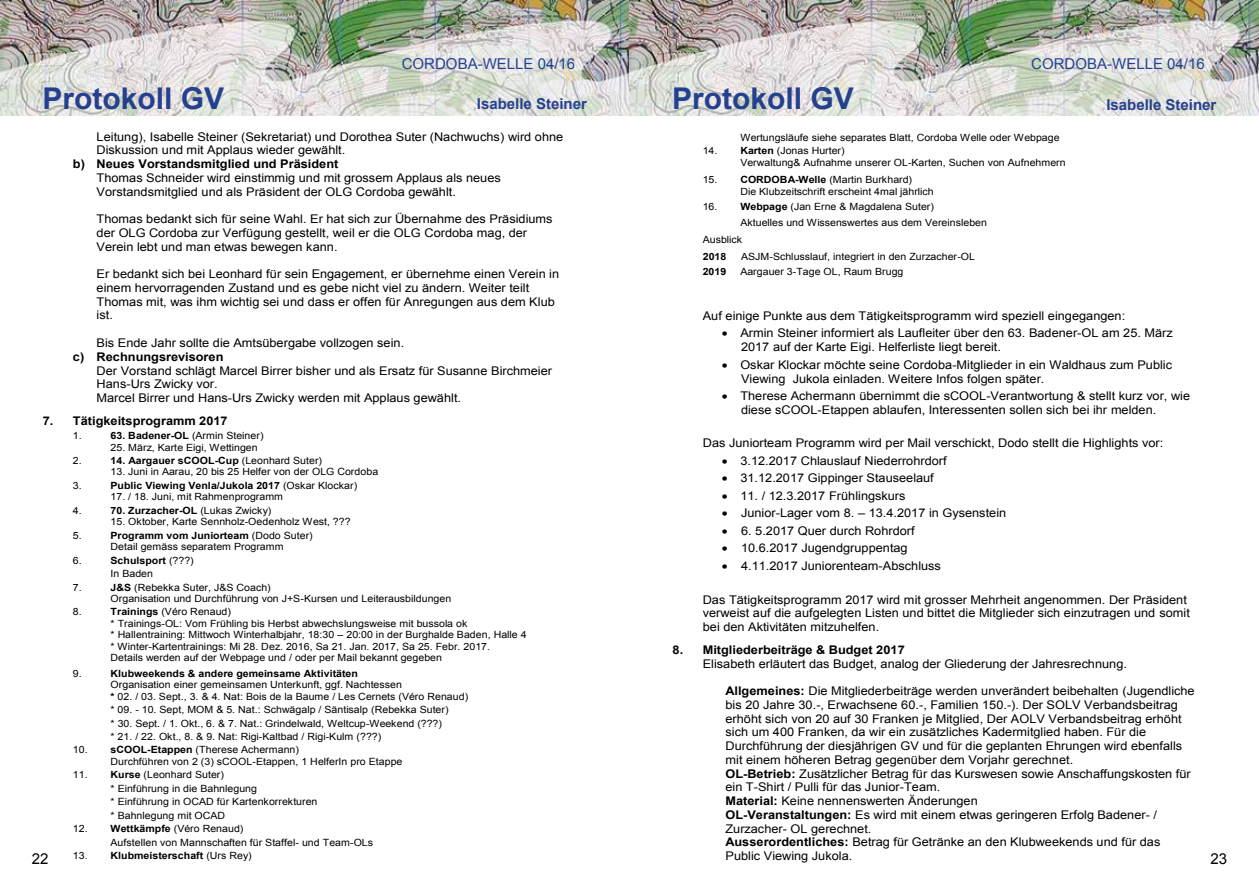
<style>
.page{position:relative;width:1259px;height:893px;background:#fff}
.page>*{position:absolute;margin:0;border:0;box-sizing:border-box;transform-origin:0 0}
.t1{font:700 30px "Arial";color:#25408f}
.t2{font:15px "Arial";color:#25408f}
.t3{font:700 15px "Arial";color:#25408f}
.t4{font:15px "Arial";color:#000}
.t5{font:12px/13.8px "Arial";color:#000;scale:1.07 1}
.t6{font:700 12px "Arial";color:#000;scale:1.07 1}
.t7{font:9.9px/11.6px "Arial";color:#000;scale:1.07 1}
.t8{font:700 9.9px "Arial";color:#000;scale:1.07 1}
.s1{font-weight:700}
.s2{font-weight:400}
</style>
<div class="page">
<img style="left:0;top:0;width:1259px;height:116px">
<p class="t2" style="left:402px;top:54px;width:175px">CORDOBA-WELLE 04/16</p>
<p class="t2" style="left:1031px;top:54px;width:175px">CORDOBA-WELLE 04/16</p>
<h1 class="t1" style="left:43px;top:79px;width:183px">Protokoll GV</h1>
<p class="t3" style="left:477px;top:94px;width:112px">Isabelle Steiner</p>
<h1 class="t1" style="left:672px;top:79px;width:183px">Protokoll GV</h1>
<p class="t3" style="left:1106px;top:94px;width:112px">Isabelle Steiner</p>
<p class="t5" style="left:97px;top:130px;width:438px">Leitung), Isabelle Steiner (Sekretariat) und Dorothea Suter (Nachwuchs) wird ohne<br>Diskussion und mit Applaus wieder gewählt.</p>
<p class="t6" style="left:73px;top:156px;width:250px">b) Neues Vorstandsmitglied und Präsident</p>
<p class="t5" style="left:97px;top:171px;width:379px">Thomas Schneider wird einstimmig und mit grossem Applaus als neues<br>Vorstandsmitglied und als Präsident der OLG Cordoba gewählt.</p>
<p class="t5" style="left:97px;top:212px;width:428px">Thomas bedankt sich für seine Wahl. Er hat sich zur Übernahme des Präsidiums der OLG Cordoba zur Verfügung gestellt, weil er die OLG Cordoba mag, der<br>Verein lebt und man etwas bewegen kann.</p>
<p class="t5" style="left:97px;top:267px;width:434px">Er bedankt sich bei Leonhard für sein Engagement, er übernehme einen Verein in einem hervorragenden Zustand und es gebe nicht viel zu ändern. Weiter teilt Thomas mit, was ihm wichtig sei und dass er offen für Anregungen aus dem Klub ist.</p>
<p class="t5" style="left:97px;top:336px;width:289px">Bis Ende Jahr sollte die Amtsübergabe vollzogen sein.</p>
<p class="t6" style="left:73px;top:348px;width:142px">c) Rechnungsrevisoren</p>
<p class="t5" style="left:97px;top:364px;width:427px">Der Vorstand schlägt Marcel Birrer bisher und als Ersatz für Susanne Birchmeier<br>Hans-Urs Zwicky vor.<br>Marcel Birrer und Hans-Urs Zwicky werden mit Applaus gewählt.</p>
<p class="t6" style="left:43px;top:413px;width:174px">7. Tätigkeitsprogramm 2017</p>
<p class="t7" style="left:73px;top:430px;width:10px">1.</p>
<p class="t7" style="left:111px;top:430px;width:144px"><span class="s1">63. Badener-OL</span> (Armin Steiner)</p>
<p class="t7" style="left:111px;top:441px;width:139px">25. März, Karte Eigi, Wettingen</p>
<p class="t7" style="left:73px;top:455px;width:10px">2.</p>
<p class="t8" style="left:111px;top:454px;width:199px">14. Aargauer sCOOL-Cup <span class="s2">(Leonhard Suter)</span></p>
<p class="t7" style="left:111px;top:466px;width:252px">13. Juni in Aarau, 20 bis 25 Helfer von der OLG Cordoba</p>
<p class="t7" style="left:73px;top:480px;width:10px">3.</p>
<p class="t8" style="left:111px;top:479px;width:232px">Public Viewing Venla/Jukola 2017 <span class="s2">(Oskar Klockar)</span></p>
<p class="t7" style="left:111px;top:491px;width:163px">17. / 18. Juni, mit Rahmenprogramm</p>
<p class="t7" style="left:73px;top:504px;width:10px">4.</p>
<p class="t8" style="left:111px;top:504px;width:152px">70. Zurzacher-OL <span class="s2">(Lukas Zwicky)</span></p>
<p class="t7" style="left:111px;top:516px;width:226px">15. Oktober, Karte Sennholz-Oedenholz West, ???</p>
<p class="t7" style="left:73px;top:529px;width:10px">5.</p>
<p class="t7" style="left:111px;top:529px;width:190px"><span class="s1">Programm vom Juniorteam</span> (Dodo Suter)<br>Detail gemäss separatem Programm</p>
<p class="t7" style="left:73px;top:554px;width:10px">6.</p>
<p class="t7" style="left:111px;top:553px;width:79px;line-height:13.5px"><span class="s1">Schulsport</span> (???)<br>In Baden</p>
<p class="t7" style="left:73px;top:581px;width:10px">7.</p>
<p class="t7" style="left:111px;top:581px;width:320px"><span class="s1">J&amp;S</span> (Rebekka Suter, J&amp;S Coach)<br>Organisation und Durchführung von J+S-Kursen und Leiterausbildungen</p>
<p class="t7" style="left:73px;top:606px;width:10px">8.</p>
<p class="t7" style="left:111px;top:606px;width:390px"><span class="s1">Trainings</span> (Véro Renaud)<br>* Trainings-OL: Vom Frühling bis Herbst abwechslungsweise mit bussola ok<br>* Hallentraining: Mittwoch Winterhalbjahr, 18:30 – 20:00 in der Burghalde Baden, Halle 4 * Winter-Kartentrainings: Mi 28. Dez. 2016, Sa 21. Jan. 2017, Sa 25. Febr. 2017.<br>Details werden auf der Webpage und / oder per Mail bekannt gegeben</p>
<p class="t7" style="left:73px;top:668px;width:10px">9.</p>
<p class="t8" style="left:111px;top:667px;width:233px">Klubweekends &amp; andere gemeinsame Aktivitäten</p>
<p class="t7" style="left:111px;top:679px;width:336px">Organisation einer gemeinsamen Unterkunft, ggf. Nachtessen<br><span class="s1">*</span> 02. / 03. Sept., 3. &amp; 4. Nat: Bois de la Baume / Les Cernets (Véro Renaud)</p>
<p class="t7" style="left:111px;top:703px;width:317px;line-height:13.5px">* 09. - 10. Sept, MOM &amp; 5. Nat.: Schwägalp / Säntisalp (Rebekka Suter) * 30. Sept. / 1. Okt., 6. &amp; 7. Nat.: Grindelwald, Weltcup-Weekend (???) * 21. / 22. Okt., 8. &amp; 9. Nat: Rigi-Kaltbad / Rigi-Kulm (???)</p>
<p class="t7" style="left:111px;top:744px;width:274px;text-indent:-38px">10. <span class="s1">sCOOL-Etappen</span> (Therese Achermann)<br>Durchführen von 2 (3) sCOOL-Etappen, 1 HelferIn pro Etappe</p>
<p class="t7" style="left:111px;top:768px;width:195px;line-height:13.5px;text-indent:-38px">11. <span class="s1">Kurse</span> (Leonhard Suter)<br>* Einführung in die Bahnlegung<br>* Einführung in OCAD für Kartenkorrekturen * Bahnlegung mit OCAD</p>
<p class="t7" style="left:111px;top:822px;width:247px;line-height:13.6px;text-indent:-38px">12. <span class="s1">Wettkämpfe</span> (Véro Renaud)<br>Aufstellen von Mannschaften für Staffel- und Team-OLs</p>
<p class="t8" style="left:73px;top:849px;width:168px"><span class="s2">13.</span> Klubmeisterschaft <span class="s2">(Urs Rey)</span></p>
<p class="t7" style="left:740px;top:132px;width:300px">Wertungsläufe siehe separates Blatt, Cordoba Welle oder Webpage</p>
<p class="t7" style="left:740px;top:145px;width:305px;text-indent:-38px">14. <span class="s1">Karten</span> (Jonas Hurter)<br>Verwaltung&amp; Aufnahme unserer OL-Karten, Suchen von Aufnehmern</p>
<p class="t7" style="left:740px;top:174px;width:182px;text-indent:-38px">15. <span class="s1">CORDOBA-Welle</span> (Martin Burkhard)<br>Die Klubzeitschrift erscheint 4mal jährlich</p>
<p class="t7" style="left:740px;top:199px;width:232px;line-height:15.6px;text-indent:-38px">16. <span class="s1">Webpage</span> (Jan Erne &amp; Magdalena Suter)<br>Aktuelles und Wissenswertes aus dem Vereinsleben</p>
<p class="t7" style="left:703px;top:234px;width:38px">Ausblick</p>
<p class="t8" style="left:703px;top:250px;width:23px">2018</p>
<p class="t7" style="left:741px;top:251px;width:220px">ASJM-Schlusslauf, integriert in den Zurzacher-OL</p>
<p class="t8" style="left:703px;top:265px;width:23px">2019</p>
<p class="t7" style="left:740px;top:266px;width:154px">Aargauer 3-Tage OL, Raum Brugg</p>
<p class="t5" style="left:703px;top:309px;width:396px">Auf einige Punkte aus dem Tätigkeitsprogramm wird speziell eingegangen:</p>
<p class="t5" style="left:741px;top:326px;width:405px;text-indent:-19px">• Armin Steiner informiert als Laufleiter über den 63. Badener-OL am 25. März<br>2017 auf der Karte Eigi. Helferliste liegt bereit.</p>
<p class="t5" style="left:741px;top:358px;width:404px;text-indent:-19px">• Oskar Klockar möchte seine Cordoba-Mitglieder in ein Waldhaus zum Public<br>Viewing Jukola einladen. Weitere Infos folgen später.</p>
<p class="t5" style="left:741px;top:389px;width:421px;text-indent:-19px">• Therese Achermann übernimmt die sCOOL-Verantwortung &amp; stellt kurz vor, wie diese sCOOL-Etappen ablaufen, Interessenten sollen sich bei ihr melden.</p>
<p class="t5" style="left:703px;top:436px;width:432px">Das Juniorteam Programm wird per Mail verschickt, Dodo stellt die Highlights vor:</p>
<p class="t5" style="left:722px;top:454px;width:211px">• 3.12.2017 Chlauslauf Niederrohrdorf</p>
<p class="t5" style="left:722px;top:471px;width:199px">• 31.12.2017 Gippinger Stauseelauf</p>
<p class="t5" style="left:722px;top:489px;width:173px">• 11. / 12.3.2017 Frühlingskurs</p>
<p class="t5" style="left:722px;top:506px;width:267px">• Junior-Lager vom 8. – 13.4.2017 in Gysenstein</p>
<p class="t5" style="left:722px;top:524px;width:182px">• 6. 5.2017 Quer durch Rohrdorf</p>
<p class="t5" style="left:722px;top:541px;width:175px">• 10.6.2017 Jugendgruppentag</p>
<p class="t5" style="left:722px;top:559px;width:206px">• 4.11.2017 Juniorenteam-Abschluss</p>
<p class="t5" style="left:703px;top:592px;width:457px">Das Tätigkeitsprogramm 2017 wird mit grosser Mehrheit angenommen. Der Präsident verweist auf die aufgelegten Listen und bittet die Mitglieder sich einzutragen und somit bei den Aktivitäten mitzuhelfen.</p>
<p class="t6" style="left:672px;top:642px;width:218px">8. Mitgliederbeiträge &amp; Budget 2017</p>
<p class="t5" style="left:703px;top:657px;width:398px">Elisabeth erläutert das Budget, analog der Gliederung der Jahresrechnung.</p>
<p class="t5" style="left:725px;top:684px;width:440px"><span class="s1">Allgemeines:</span> Die Mitgliederbeiträge werden unverändert beibehalten (Jugendliche bis 20 Jahre 30.-, Erwachsene 60.-, Familien 150.-). Der SOLV Verbandsbeitrag erhöht sich von 20 auf 30 Franken je Mitglied, Der AOLV Verbandsbeitrag erhöht sich um 400 Franken, da wir ein zusätzliches Kadermitglied haben. Für die Durchführung der diesjährigen GV und für die geplanten Ehrungen wird ebenfalls mit einem höheren Betrag gegenüber dem Vorjahr gerechnet.<br><span class="s1">OL-Betrieb:</span> Zusätzlicher Betrag für das Kurswesen sowie Anschaffungskosten für ein T-Shirt / Pulli für das Junior-Team.<br><span class="s1">Material:</span> Keine nennenswerten Änderungen<br><span class="s1">OL-Veranstaltungen:</span> Es wird mit einem etwas geringeren Erfolg Badener- / Zurzacher- OL gerechnet.<br><span class="s1">Ausserordentliches:</span> Betrag für Getränke an den Klubweekends und für das Public Viewing Jukola.</p>
<p class="t4" style="left:32px;top:848px;width:18px">22</p>
<p class="t4" style="left:1210px;top:848px;width:18px">23</p>
</div>
